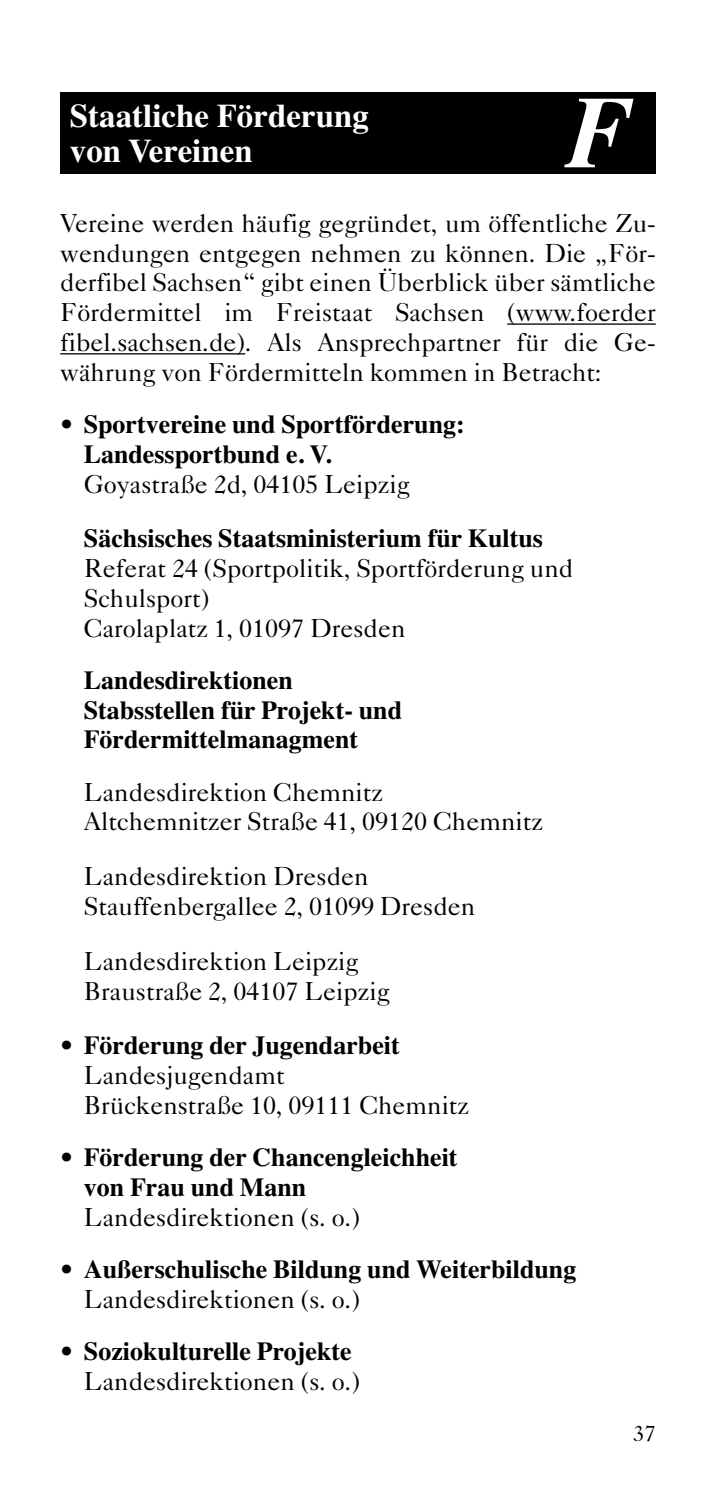
<style>
.page{position:relative;width:709px;height:1489px;background:#fff}
.page>*{position:absolute;margin:0;border:0;box-sizing:border-box;transform-origin:0 0}
.t1{font:italic 700 102.5px "Times";color:#fff}
.t2{font:700 33px/35px "Times";color:#fff}
.t3{font:26px/29.8px "Caslon Five Forty";color:#000}
.t4{font:700 26px/29.8px "Times";color:#000}
.t5{font:22.5px "Caslon Five Forty";color:#000}
.s1{font-family:"Caslon Five Forty";font-weight:400}
</style>
<div class="page">
<hr style="left:507px;top:323px;width:149px;height:2px;background:#000">
<hr style="left:60px;top:353px;width:185px;height:1px;background:#000">
<div style="left:60px;top:92px;width:596px;height:82px;background:#000"></div>
<p class="t2" style="left:70px;top:101px;width:300px">Staatliche Förderung von Vereinen</p>
<h1 class="t1" style="left:566px;top:96px;width:70px">F</h1>
<p class="t3" style="left:60px;top:211px;width:597px;text-align:justify">Vereine werden häufig gegründet, um öffentliche Zu&shy;wendungen entgegen nehmen zu können. Die „För&shy;derfibel Sachsen“ gibt einen Überblick über sämtliche Fördermittel im Freistaat Sachsen (www.foerder fibel.sachsen.de). Als Ansprechpartner für die Ge&shy;währung von Fördermitteln kommen in Betracht:</p>
<p class="t4" style="left:84px;top:412px;width:382px;text-indent:-23px"><span class="s1">•</span> Sportvereine und Sportförderung:<br>Landessportbund e. V.</p>
<p class="t3" style="left:84px;top:471px;width:327px">Goyastraße 2d, 04105 Leipzig</p>
<p class="t4" style="left:84px;top:526px;width:460px">Sächsisches Staatsministerium für Kultus</p>
<p class="t3" style="left:84px;top:556px;width:491px">Referat 24 (Sportpolitik, Sportförderung und<br>Schulsport)<br>Carolaplatz 1, 01097 Dresden</p>
<p class="t4" style="left:84px;top:667px;width:320px">Landesdirektionen<br>Stabsstellen für Projekt- und<br>Fördermittelmanagment</p>
<p class="t3" style="left:84px;top:779px;width:460px">Landesdirektion Chemnitz<br>Altchemnitzer Straße 41, 09120 Chemnitz</p>
<p class="t3" style="left:84px;top:864px;width:393px">Landesdirektion Dresden<br>Stauffenbergallee 2, 01099 Dresden</p>
<p class="t3" style="left:84px;top:948px;width:307px">Landesdirektion Leipzig<br>Braustraße 2, 04107 Leipzig</p>
<p class="t4" style="left:60px;top:1032px;width:341px"><span class="s1">•</span> Förderung der Jugendarbeit</p>
<p class="t3" style="left:84px;top:1062px;width:387px">Landesjugendamt<br>Brückenstraße 10, 09111 Chemnitz</p>
<p class="t4" style="left:84px;top:1144px;width:375px;text-indent:-23px"><span class="s1">•</span> Förderung der Chancengleichheit von Frau und Mann</p>
<p class="t3" style="left:84px;top:1204px;width:278px">Landesdirektionen (s. o.)</p>
<p class="t4" style="left:60px;top:1256px;width:517px"><span class="s1">•</span> Außerschulische Bildung und Weiterbildung</p>
<p class="t3" style="left:84px;top:1286px;width:278px">Landesdirektionen (s. o.)</p>
<p class="t4" style="left:60px;top:1338px;width:293px"><span class="s1">•</span> Soziokulturelle Projekte</p>
<p class="t3" style="left:84px;top:1368px;width:278px">Landesdirektionen (s. o.)</p>
<p class="t5" style="left:633px;top:1424px;width:24px">37</p>
</div>
